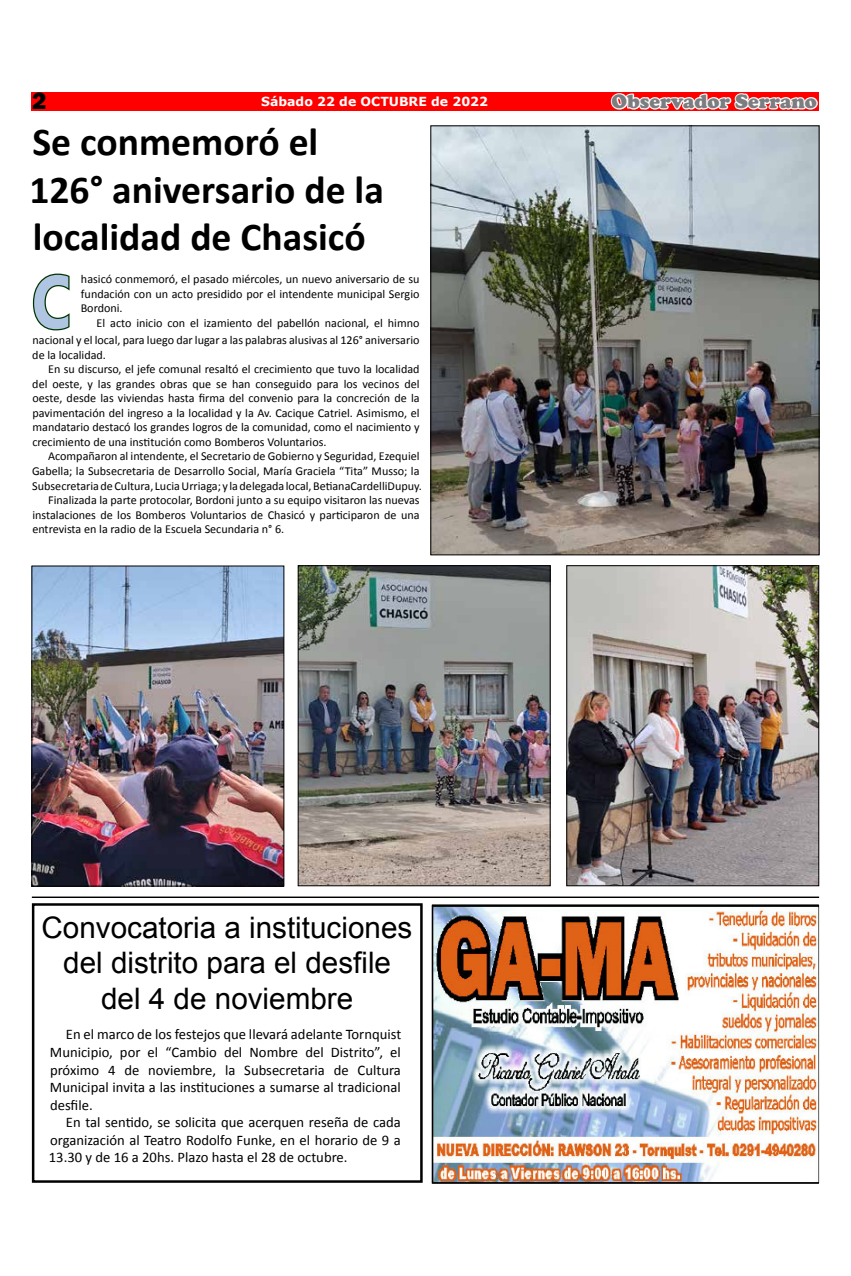
<style>
.page{position:relative;width:851px;height:1276px;background:#fff}
.page>*{position:absolute;margin:0;border:0;box-sizing:border-box;transform-origin:0 0}
.t1{font:700 75px "Ebrima";color:#afc5e1;scale:.83 1}
.t2{font:700 39.62px/47.5px "Calibri";color:#000}
.t3{font:29.62px/35.5px "Arial";color:#000;text-align:center}
.t4{font:800 24.62px "Franklin Gothic";color:#000}
.t5{font:900 20px "Cooper";color:#7c7d80}
.t6{font:14.62px/17.5px "Calibri";color:#000;text-align:justify}
.t7{font:700 12.5px "Verdana";color:#fff}
.t8{font:12.12px/14.5px "Calibri";color:#000;text-align:justify}
</style>
<div class="page">
<div style="left:32px;top:903px;width:390px;height:279px;border:2px solid #000"></div>
<img style="left:432px;top:127px;width:385px;height:426px">
<div style="left:32px;top:92px;width:787px;height:18px;background:#f00"></div>
<svg style="left:609px;top:93px;width:210px;height:138px;background:#c9c3cb"></svg>
<svg style="left:32px;top:273px;width:38px;height:58px"></svg>
<img style="left:34px;top:568px;width:248px;height:316px">
<div style="left:32px;top:566px;width:252px;height:320px;border:1px solid #000"></div>
<img style="left:300px;top:567px;width:248px;height:317px">
<div style="left:298px;top:565px;width:252px;height:321px;border:1px solid #000"></div>
<img style="left:568px;top:567px;width:249px;height:317px">
<div style="left:566px;top:565px;width:253px;height:321px;border:1px solid #000"></div>
<hr style="left:32px;top:897px;width:787px;height:1px;background:#000">
<img style="left:431px;top:904px;width:388px;height:279px">
<h3 class="t4" style="left:32px;top:85px;width:16px">2</h3>
<p class="t7" style="left:261px;top:93px;width:228px">Sábado 22 de OCTUBRE de 2022</p>
<h3 class="t5" style="left:611px;top:90px;width:207px">Observador Serrano</h3>
<h2 class="t2" style="left:29px;top:118px;width:356px">Se conmemoró el<br>126° aniversario de la localidad de Chasicó</h2>
<h1 class="t1" style="left:32px;top:246px;width:48px">C</h1>
<p class="t8" style="left:81px;top:272px;width:340px">hasicó conmemoró, el pasado miércoles, un nuevo aniversario de su fundación con un acto presidido por el intendente municipal Sergio Bordoni.</p>
<p class="t8" style="left:97px;top:316px;width:324px">El acto inicio con el izamiento del pabellón nacional, el himno</p>
<p class="t8" style="left:32px;top:333px;width:388px">nacional y el local, para luego dar lugar a las palabras alusivas al 126° aniversario de la localidad.</p>
<p class="t8" style="left:32px;top:362px;width:389px;text-indent:16px">En su discurso, el jefe comunal resaltó el crecimiento que tuvo la localidad del oeste, y las grandes obras que se han conseguido para los vecinos del oeste, desde las viviendas hasta firma del convenio para la concreción de la pavimentación del ingreso a la localidad y la Av. Cacique Catriel. Asimismo, el mandatario destacó los grandes logros de la comunidad, como el nacimiento y crecimiento de una institución como Bomberos Voluntarios.</p>
<p class="t8" style="left:48px;top:449px;width:373px">Acompañaron al intendente, el Secretario de Gobierno y Seguridad, Ezequiel</p>
<p class="t8" style="left:32px;top:464px;width:389px">Gabella; la Subsecretaria de Desarrollo Social, María Graciela “Tita” Musso; la</p>
<p class="t8" style="left:32px;top:478px;width:391px">Subsecretaria de Cultura, Lucia Urriaga; y la delegada local, BetianaCardelliDupuy.</p>
<p class="t8" style="left:48px;top:493px;width:373px">Finalizada la parte protocolar, Bordoni junto a su equipo visitaron las nuevas</p>
<p class="t8" style="left:32px;top:507px;width:388px">instalaciones de los Bomberos Voluntarios de Chasicó y participaron de una</p>
<p class="t8" style="left:32px;top:522px;width:253px">entrevista en la radio de la Escuela Secundaria n° 6.</p>
<h3 class="t3" style="left:42px;top:910px;width:372px">Convocatoria a instituciones del distrito para el desfile del 4 de noviembre</h3>
<p class="t6" style="left:50px;top:1026px;width:353px;text-indent:16px">En el marco de los festejos que llevará adelante Tornquist Municipio, por el “Cambio del Nombre del Distrito”, el próximo 4 de noviembre, la Subsecretaria de Cultura Municipal invita a las instituciones a sumarse al tradicional desfile.</p>
<p class="t6" style="left:49px;top:1113px;width:353px;text-indent:17px">En tal sentido, se solicita que acerquen reseña de cada organización al Teatro Rodolfo Funke, en el horario de 9 a 13.30 y de 16 a 20hs. Plazo hasta el 28 de octubre.</p>
</div>
